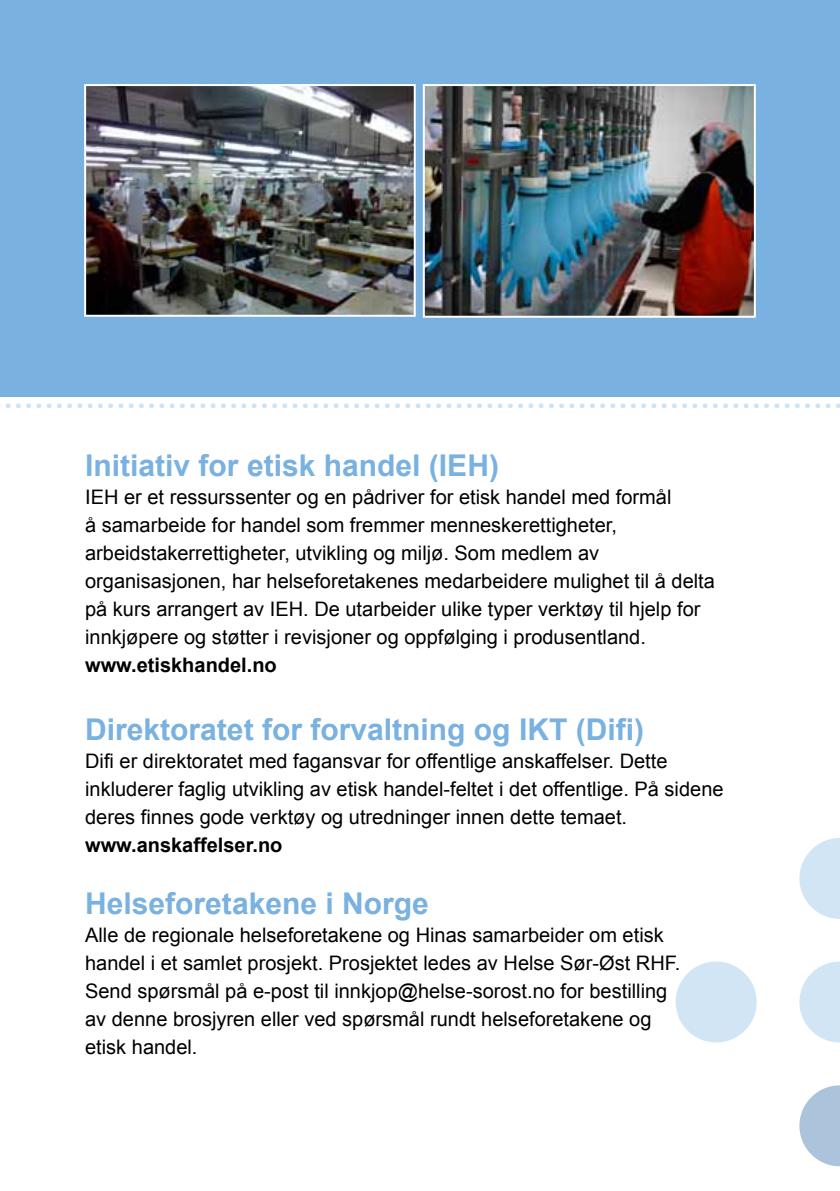
<style>
.page{position:relative;width:840px;height:1191px;background:#fff}
.page>*{position:absolute;margin:0;border:0;box-sizing:border-box;transform-origin:0 0}
.t1{font:700 30px "Arial";color:#79b1e1}
.t2{font:20px/28px "Arial";color:#000}
.t3{font:700 20px "Arial";color:#000}
</style>
<div class="page">
<div style="left:0;top:0;width:839px;height:397px;background:#79b1e1"></div>
<img style="left:425px;top:87px;width:327px;height:228px">
<div style="left:422px;top:84px;width:333px;height:234px;border:2px solid #fff"></div>
<img style="left:87px;top:87px;width:325px;height:227px">
<div style="left:84px;top:84px;width:331px;height:233px;border:2px solid #fff"></div>
<svg style="left:799px;top:838px;width:40px;height:81px"></svg>
<svg style="left:799px;top:961px;width:40px;height:81px"></svg>
<div style="left:675px;top:961px;width:81px;height:81px;background:#d2e5f5;border-radius:50%"></div>
<svg style="left:799px;top:1085px;width:40px;height:81px"></svg>
<svg style="left:0;top:403px;width:840px;height:5px"></svg>
<h1 class="t1" style="left:85px;top:448px;width:415px">Initiativ for etisk handel (IEH)</h1>
<p class="t2" style="left:85px;top:482px;width:631px">IEH er et ressurssenter og en pådriver for etisk handel med formål<br>å samarbeide for handel som fremmer menneskerettigheter, arbeidstakerrettigheter, utvikling og miljø. Som medlem av organisasjonen, har helseforetakenes medarbeidere mulighet til å delta på kurs arrangert av IEH. De utarbeider ulike typer verktøy til hjelp for innkjøpere og støtter i revisjoner og oppfølging i produsentland.</p>
<p class="t3" style="left:85px;top:653px;width:193px">www.etiskhandel.no</p>
<h1 class="t1" style="left:85px;top:712px;width:560px">Direktoratet for forvaltning og IKT (Difi)</h1>
<p class="t2" style="left:85px;top:746px;width:639px">Difi er direktoratet med fagansvar for offentlige anskaffelser. Dette inkluderer faglig utvikling av etisk handel-feltet i det offentlige. På sidene deres finnes gode verktøy og utredninger innen dette temaet.</p>
<p class="t3" style="left:85px;top:833px;width:199px">www.anskaffelser.no</p>
<h1 class="t1" style="left:85px;top:886px;width:345px">Helseforetakene i Norge</h1>
<p class="t2" style="left:85px;top:920px;width:596px">Alle de regionale helseforetakene og Hinas samarbeider om etisk handel i et samlet prosjekt. Prosjektet ledes av Helse Sør-Øst RHF.<br>Send spørsmål på e-post til innkjop@helse-sorost.no for bestilling av denne brosjyren eller ved spørsmål rundt helseforetakene og etisk handel.</p>
</div>
